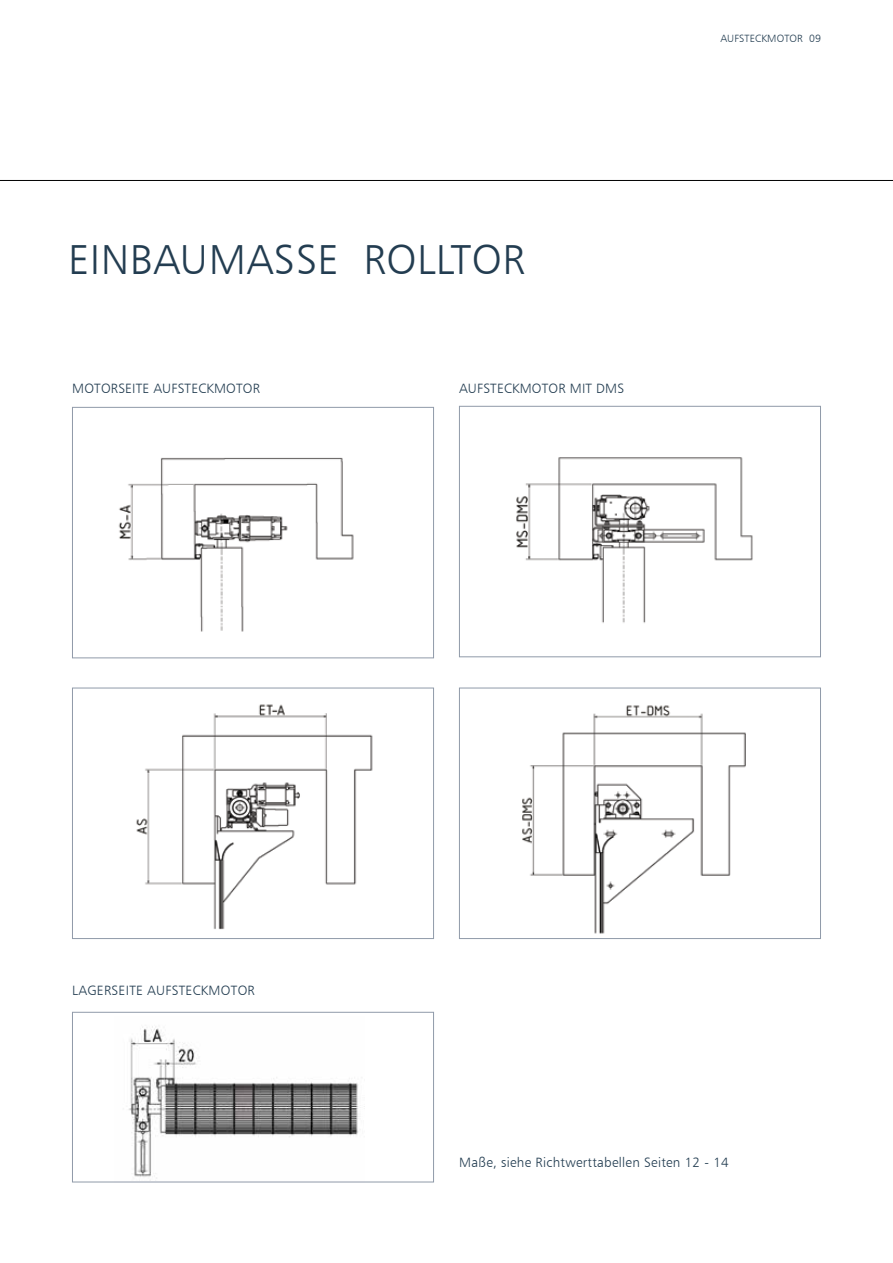
<style>
.page{position:relative;width:893px;height:1263px;background:#fff}
.page>*{position:absolute;margin:0;border:0;box-sizing:border-box;transform-origin:0 0}
.t1{font:42px "Humanist 777 BT Light B";letter-spacing:.01em;color:#233d51}
.t2{font:13.5px "Humanist 777 BT Light B";letter-spacing:.02em;color:#233d51}
.t3{font:10.5px "Humanist 777 BT Light B";letter-spacing:.01em;color:#233d51}
</style>
<div class="page">
<hr style="left:0;top:180px;width:893px;height:1px;background:#000">
<img style="left:136px;top:704px;width:237px;height:226px">
<div style="left:72px;top:688px;width:362px;height:251px;border:1px solid #909aa9"></div>
<img style="left:118px;top:457px;width:236px;height:175px">
<div style="left:72px;top:407px;width:362px;height:251px;border:1px solid #909aa9"></div>
<img style="left:516px;top:457px;width:237px;height:166px">
<div style="left:459px;top:406px;width:362px;height:251px;border:1px solid #909aa9"></div>
<img style="left:522px;top:705px;width:224px;height:229px">
<div style="left:459px;top:688px;width:362px;height:251px;border:1px solid #909aa9"></div>
<img style="left:128px;top:1026px;width:231px;height:153px">
<div style="left:72px;top:1012px;width:362px;height:170px;border:1px solid #909aa9"></div>
<h1 class="t1" style="left:68px;top:234px;width:458px">EINBAUMASSE ROLLTOR</h1>
<p class="t2" style="left:72px;top:380px;width:189px">MOTORSEITE AUFSTECKMOTOR</p>
<p class="t2" style="left:459px;top:380px;width:166px">AUFSTECKMOTOR MIT DMS</p>
<p class="t3" style="left:720px;top:32px;width:102px">AUFSTECKMOTOR 09</p>
<p class="t2" style="left:72px;top:982px;width:184px">LAGERSEITE AUFSTECKMOTOR</p>
<p class="t2" style="left:459px;top:1154px;width:271px">Maße, siehe Richtwerttabellen Seiten 12 - 14</p>
</div>
